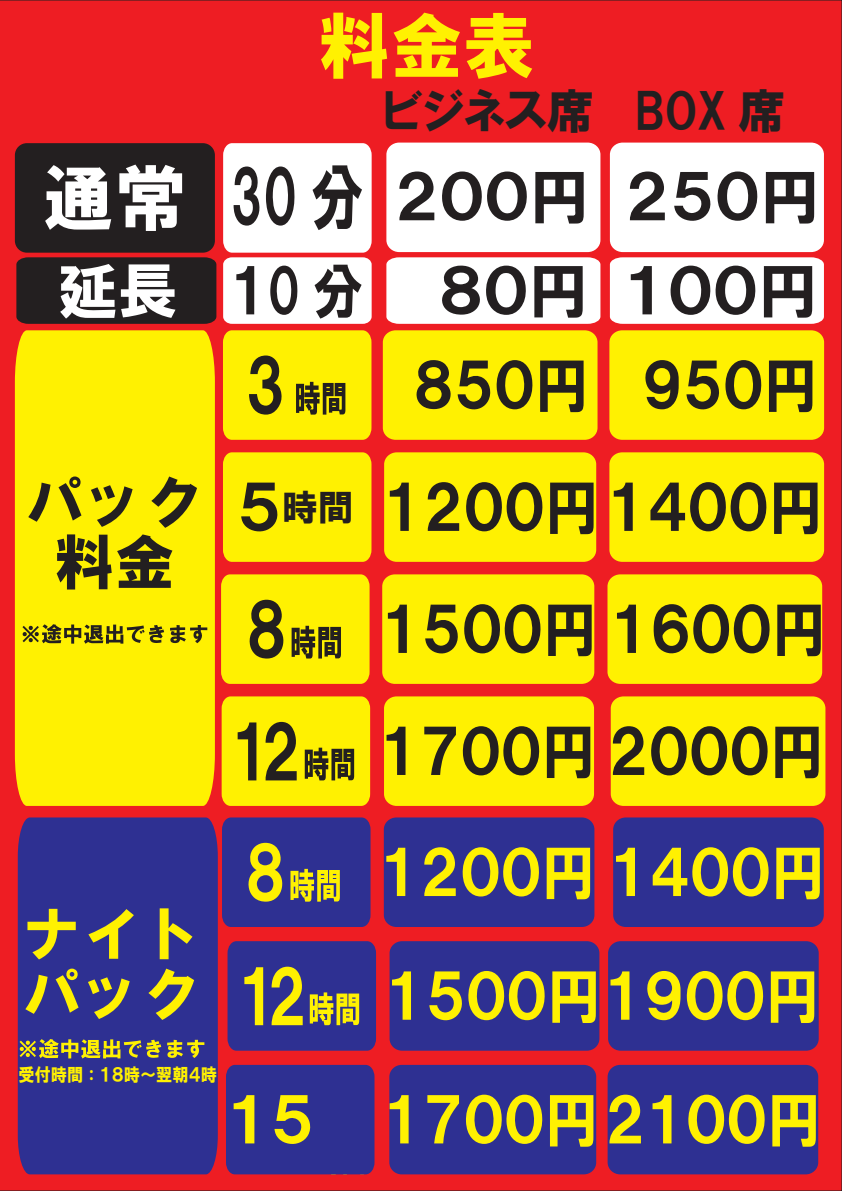
<style>
.page{position:relative;width:842px;height:1191px;background:#ee1d23}
.page>*{position:absolute;margin:0;border:0;box-sizing:border-box;transform-origin:0 0}
.t1{font:60px "HGP Soei Kakugothic UB";color:#231f20}
.t2{font:60px "HGP Soei Kakugothic UB";color:#231f20;scale:.9 1}
.t3{font:60px "HGP Soei Kakugothic UB";color:#fff101;scale:.9 1}
.t4{font:60px "HGP Soei Kakugothic UB";color:#fff101}
.t5{font:60px "HGP Soei Kakugothic UB";color:#231f20;scale:.85 1}
.t6{font:48px "HGP Soei Kakugothic UB";color:#231f20}
.t7{font:18px "HGP Soei Kakugothic UB";color:#fff101;scale:.9 1}
.s1{font-size:72px}
.s2{color:#fff}
.s3{font-size:36px}
</style>
<div class="page">
<svg style="left:321px;top:13px;width:66px;height:66px"></svg>
<svg style="left:394px;top:13px;width:66px;height:64px"></svg>
<svg style="left:466px;top:13px;width:66px;height:66px"></svg>
<div style="left:15px;top:143px;width:200px;height:110px;background:#231f20;border-radius:12px"></div>
<svg style="left:45px;top:165px;width:66px;height:65px"></svg>
<svg style="left:119px;top:165px;width:63px;height:66px"></svg>
<div style="left:15px;top:330px;width:200px;height:476px;background:#fff101"></div>
<svg style="left:28px;top:476px;width:53px;height:46px"></svg>
<svg style="left:91px;top:485px;width:42px;height:42px"></svg>
<svg style="left:151px;top:476px;width:46px;height:52px"></svg>
<svg style="left:57px;top:534px;width:115px;height:55px"></svg>
<svg style="left:22px;top:624px;width:142px;height:19px"></svg>
<svg style="left:170px;top:625px;width:37px;height:18px"></svg>
<div style="left:386px;top:143px;width:214px;height:109px;background:#fff;border-radius:12px"></div>
<div style="left:610px;top:143px;width:214px;height:109px;background:#fff;border-radius:12px"></div>
<svg style="left:223px;top:330px;width:148px;height:110px"></svg>
<div style="left:383px;top:330px;width:214px;height:110px;background:#fff101;border-radius:12px"></div>
<div style="left:609px;top:330px;width:215px;height:110px;background:#fff101;border-radius:12px"></div>
<div style="left:384px;top:696px;width:210px;height:110px;background:#fff101;border-radius:12px"></div>
<svg style="left:222px;top:696px;width:148px;height:110px"></svg>
<div style="left:611px;top:696px;width:214px;height:110px;background:#fff101;border-radius:12px"></div>
<svg style="left:221px;top:574px;width:149px;height:110px"></svg>
<div style="left:382px;top:574px;width:212px;height:110px;background:#fff101;border-radius:12px"></div>
<div style="left:607px;top:574px;width:215px;height:110px;background:#fff101;border-radius:12px"></div>
<div style="left:223px;top:452px;width:148px;height:110px;background:#fff101"></div>
<div style="left:384px;top:452px;width:212px;height:110px;background:#fff101;border-radius:12px"></div>
<div style="left:609px;top:452px;width:215px;height:110px;background:#fff101;border-radius:12px"></div>
<div style="left:384px;top:817px;width:210px;height:110px;background:#2e3092;border-radius:12px"></div>
<div style="left:613px;top:817px;width:211px;height:110px;background:#2e3092;border-radius:12px"></div>
<svg style="left:222px;top:817px;width:148px;height:110px"></svg>
<div style="left:389px;top:1064px;width:207px;height:110px;background:#2e3092;border-radius:12px"></div>
<div style="left:226px;top:1064px;width:148px;height:110px;background:#2e3092"></div>
<div style="left:608px;top:1064px;width:210px;height:110px;background:#2e3092;border-radius:12px"></div>
<svg style="left:228px;top:941px;width:148px;height:109px"></svg>
<div style="left:390px;top:941px;width:209px;height:109px;background:#2e3092;border-radius:12px"></div>
<div style="left:608px;top:941px;width:211px;height:109px;background:#2e3092;border-radius:12px"></div>
<div style="left:16px;top:257px;width:200px;height:67px;background:#231f20"></div>
<svg style="left:223px;top:143px;width:149px;height:181px"></svg>
<svg style="left:386px;top:257px;width:214px;height:67px"></svg>
<svg style="left:610px;top:257px;width:214px;height:67px"></svg>
<div style="left:18px;top:817px;width:200px;height:357px;background:#2e3092"></div>
<svg style="left:27px;top:908px;width:49px;height:51px"></svg>
<svg style="left:88px;top:909px;width:46px;height:49px"></svg>
<svg style="left:160px;top:908px;width:32px;height:51px"></svg>
<svg style="left:25px;top:968px;width:54px;height:45px"></svg>
<svg style="left:88px;top:977px;width:42px;height:42px"></svg>
<svg style="left:148px;top:968px;width:46px;height:52px"></svg>
<svg style="left:20px;top:1039px;width:141px;height:19px"></svg>
<svg style="left:167px;top:1039px;width:37px;height:19px"></svg>
<p class="t6" style="left:383px;top:87px;width:405px">ビジネス席 BOX 席</p>
<p class="t1" style="left:230px;top:167px;width:592px"><span class="s1">30 分</span> ２００円２５０円</p>
<p class="t5" style="left:58px;top:261px;width:361px"><span class="s2">延長</span> １0 分</p>
<p class="t1" style="left:438px;top:261px;width:381px">８０円１００円</p>
<p class="t2" style="left:413px;top:355px;width:451px">８５０円 ９５０円</p>
<p class="t1" style="left:237px;top:477px;width:587px">５<span class="s3">時間</span> １２００円１４００円</p>
<p class="t2" style="left:381px;top:599px;width:496px">１５００円１６００円</p>
<p class="t2" style="left:380px;top:721px;width:495px">１７００円２０００円</p>
<p class="t3" style="left:379px;top:842px;width:497px">１２００円１４００円</p>
<p class="t7" style="left:19px;top:1065px;width:222px">受付時間：１８時～翌朝４時</p>
<p class="t3" style="left:385px;top:966px;width:484px">１５００円１９００円</p>
<p class="t4" style="left:226px;top:1089px;width:597px">１５ １７００円２１００円</p>
</div>
